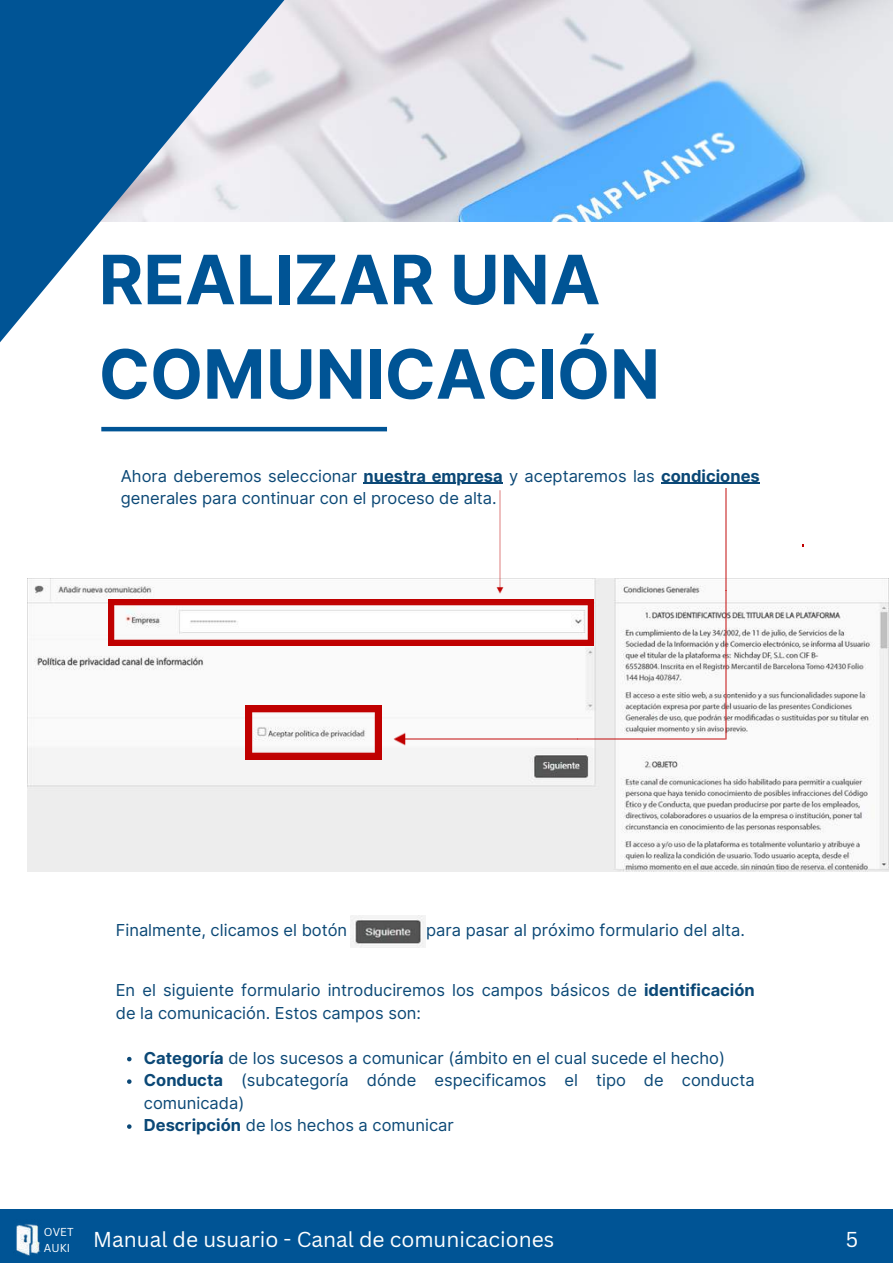
<style>
.page{position:relative;width:893px;height:1264px;background:#fff}
.page>*{position:absolute;margin:0;border:0;box-sizing:border-box;transform-origin:0 0}
.t1{font:700 67.95px/94.3px "Inter";color:#005495}
.t2{font:21px "Canva Sans";color:#fff}
.t3{font:16.5px/22.5px "Inter";color:#0b4876}
.t4{font:11.25px/15.6px "Canva Sans";color:#fff}
.s1{font-weight:700}
</style>
<div class="page">
<img style="left:399px;top:0;width:493px;height:221px">
<svg style="left:0;top:0;width:399px;height:432px"></svg>
<div style="left:0;top:1209px;width:892px;height:53px;background:#005495"></div>
<img style="left:16px;top:1224px;width:25px;height:32px">
<img style="left:28px;top:579px;width:859px;height:292px">
<img style="left:108px;top:599px;width:485px;height:46px">
<img style="left:493px;top:490px;width:14px;height:110px">
<img style="left:245px;top:705px;width:136px;height:54px">
<img style="left:382px;top:726px;width:343px;height:25px">
<hr style="left:363px;top:483px;width:139px;height:1px;background:#0b4876">
<hr style="left:661px;top:483px;width:98px;height:1px;background:#0b4876">
<img style="left:713px;top:488px;width:25px;height:251px">
<svg style="left:127px;top:1056px;width:4px;height:5px"></svg>
<svg style="left:127px;top:1079px;width:4px;height:4px"></svg>
<svg style="left:127px;top:1124px;width:4px;height:4px"></svg>
<img style="left:351px;top:915px;width:74px;height:32px">
<hr style="left:101px;top:427px;width:286px;height:4px;background:#005495">
<h1 class="t1" style="left:99px;top:232px;width:562px">REALIZAR UNA<br>COMUNICACIÓN</h1>
<p class="t3" style="left:121px;top:464px;width:640px">Ahora deberemos seleccionar <span class="s1">nuestra empresa</span> y aceptaremos las <span class="s1">condiciones </span>generales para continuar con el proceso de alta.</p>
<p class="t3" style="left:116px;top:918px;width:233px">Finalmente, clicamos el botón</p>
<p class="t3" style="left:426px;top:918px;width:320px">para pasar al próximo formulario del alta.</p>
<p class="t3" style="left:116px;top:978px;width:640px">En el siguiente formulario introduciremos los campos básicos de <span class="s1">identificación </span>de la comunicación. Estos campos son:</p>
<p class="t3" style="left:144px;top:1046px;width:612px"><span class="s1">Categoría</span> de los sucesos a comunicar (ámbito en el cual sucede el hecho)<br><span class="s1">Conducta</span> (subcategoría dónde especificamos el tipo de conducta comunicada)<br><span class="s1">Descripción</span> de los hechos a comunicar</p>
<p class="t4" style="left:44px;top:1223px;width:31px">OVET<br>AUKI</p>
<p class="t2" style="left:93px;top:1224px;width:462px">Manual de usuario - Canal de comunicaciones</p>
<p class="t2" style="left:845px;top:1224px;width:14px">5</p>
</div>
